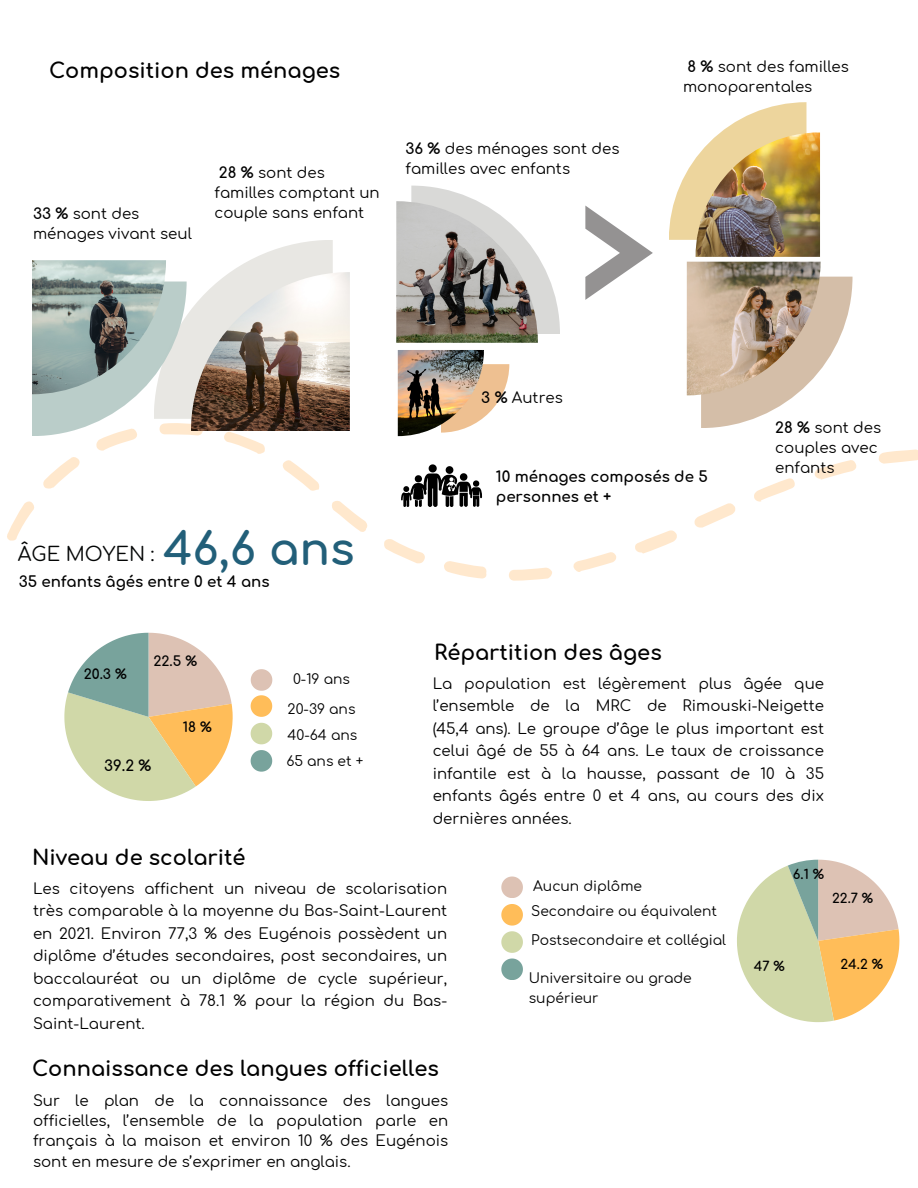
<style>
.page{position:relative;width:918px;height:1188px;background:#fff}
.page>*{position:absolute;margin:0;border:0;box-sizing:border-box;transform-origin:0 0}
.t1{font:700 45px "Comfortaa";color:#225f79}
.t2{font:700 21px "Comfortaa";color:#000}
.t3{font:19.5px "Comfortaa";color:#040606}
.t4{font:15px/22.5px "Comfortaa";color:#000}
.t5{font:700 15px/20.2px "Comfortaa";color:#000}
.t6{font:700 14.85px "Comfortaa";color:#000}
.t7{font:13.8px/19.2px "Comfortaa";color:#000}
.t8{font:700 13.65px "Comfortaa";color:#000}
.t9{font:700 13.2px "Comfortaa";color:#000}
.s1{font-weight:700}
</style>
<div class="page">
<svg style="left:737px;top:860px;width:162px;height:162px"></svg>
<svg style="left:64px;top:633px;width:169px;height:168px"></svg>
<svg style="left:251px;top:669px;width:21px;height:48px"></svg>
<svg style="left:251px;top:723px;width:21px;height:21px"></svg>
<svg style="left:251px;top:750px;width:21px;height:21px"></svg>
<svg style="left:669px;top:102px;width:138px;height:138px"></svg>
<svg style="left:411px;top:186px;width:149px;height:148px"></svg>
<svg style="left:585px;top:206px;width:68px;height:94px"></svg>
<svg style="left:501px;top:877px;width:22px;height:21px"></svg>
<svg style="left:501px;top:904px;width:22px;height:21px"></svg>
<svg style="left:501px;top:931px;width:22px;height:22px"></svg>
<svg style="left:501px;top:959px;width:22px;height:21px"></svg>
<svg style="left:7px;top:422px;width:911px;height:159px"></svg>
<svg style="left:32px;top:240px;width:301px;height:196px"></svg>
<img style="left:32px;top:260px;width:134px;height:134px">
<img style="left:191px;top:272px;width:159px;height:159px">
<img style="left:396px;top:201px;width:142px;height:142px">
<svg style="left:701px;top:277px;width:152px;height:151px"></svg>
<img style="left:687px;top:262px;width:134px;height:133px">
<img style="left:696px;top:132px;width:124px;height:125px">
<svg style="left:401px;top:464px;width:81px;height:43px"></svg>
<svg style="left:484px;top:364px;width:25px;height:69px"></svg>
<img style="left:398px;top:350px;width:86px;height:86px">
<h3 class="t2" style="left:49px;top:59px;width:293px">Composition des ménages</h3>
<h5 class="t4" style="left:683px;top:57px;width:167px;line-height:20.2px"><span class="s1">8 %</span> sont des familles monoparentales</h5>
<h5 class="t4" style="left:33px;top:204px;width:160px;line-height:20.2px"><span class="s1">33 %</span> sont des ménages vivant seul</h5>
<h5 class="t4" style="left:215px;top:163px;width:167px;line-height:20.2px"><span class="s1">28 %</span> sont des familles comptant un couple sans enfant</h5>
<h5 class="t4" style="left:406px;top:139px;width:215px;line-height:20.2px"><span class="s1">36 %</span> des ménages sont des familles avec enfants</h5>
<p class="t3" style="left:18px;top:543px;width:138px">ÂGE MOYEN :</p>
<p class="t1" style="left:163px;top:525px;width:193px">46,6 ans</p>
<p class="t5" style="left:19px;top:572px;width:252px">35 enfants âgés entre 0 et 4 ans</p>
<p class="t8" style="left:84px;top:667px;width:45px">20.3 %</p>
<h4 class="t8" style="left:154px;top:654px;width:45px">22.5 %</h4>
<h4 class="t8" style="left:183px;top:720px;width:31px">18 %</h4>
<h4 class="t6" style="left:104px;top:758px;width:49px">39.2 %</h4>
<h5 class="t2" style="left:32px;top:847px;width:215px">Niveau de scolarité</h5>
<h1 class="t7" style="left:293px;top:670px;width:58px">0-19 ans</h1>
<h2 class="t7" style="left:288px;top:700px;width:69px">20-39 ans</h2>
<h4 class="t7" style="left:288px;top:726px;width:71px">40-64 ans</h4>
<h4 class="t7" style="left:286px;top:752px;width:78px">65 ans et +</h4>
<p class="t4" style="left:481px;top:387px;width:83px"><span class="s1">3 %</span> Autres</p>
<p class="t5" style="left:496px;top:467px;width:214px">10 ménages composés de 5 personnes et +</p>
<h5 class="t2" style="left:434px;top:641px;width:229px">Répartition des âges</h5>
<h5 class="t4" style="left:775px;top:418px;width:107px;line-height:20.2px"><span class="s1">28 %</span> sont des couples avec enfants</h5>
<p class="t4" style="left:433px;top:672px;width:393px;text-align:justify">La population est légèrement plus âgée que l’ensemble de la MRC de Rimouski-Neigette (45,4 ans). Le groupe d’âge le plus important est celui âgé de 55 à 64 ans. Le taux de croissance infantile est à la hausse, passant de 10 à 35 enfants âgés entre 0 et 4 ans, au cours des dix dernières années.</p>
<h3 class="t4" style="left:33px;top:877px;width:416px;text-align:justify">Les citoyens affichent un niveau de scolarisation très comparable à la moyenne du Bas-Saint-Laurent en 2021. Environ 77,3 % des Eugénois possèdent un diplôme d’études secondaires, post secondaires, un baccalauréat ou un diplôme de cycle supérieur, comparativement à 78.1 % pour la région du Bas-Saint-Laurent.</h3>
<p class="t2" style="left:32px;top:1057px;width:408px">Connaissance des langues officielles</p>
<h5 class="t4" style="left:33px;top:1091px;width:417px;line-height:20.2px;text-align:justify">Sur le plan de la connaissance des langues officielles, l’ensemble de la population parle en français à la maison et environ 10 % des Eugénois sont en mesure de s’exprimer en anglais.</h5>
<p class="t7" style="left:533px;top:877px;width:110px">Aucun diplôme</p>
<p class="t7" style="left:531px;top:902px;width:187px">Secondaire ou équivalent</p>
<p class="t7" style="left:531px;top:931px;width:196px">Postsecondaire et collégial</p>
<h5 class="t7" style="left:529px;top:969px;width:164px">Universitaire ou grade supérieur</h5>
<h4 class="t9" style="left:793px;top:868px;width:33px">6.1 %</h4>
<p class="t9" style="left:832px;top:891px;width:43px">22.7 %</p>
<h5 class="t9" style="left:754px;top:960px;width:33px">47 %</h5>
<p class="t9" style="left:841px;top:958px;width:44px">24.2 %</p>
</div>
